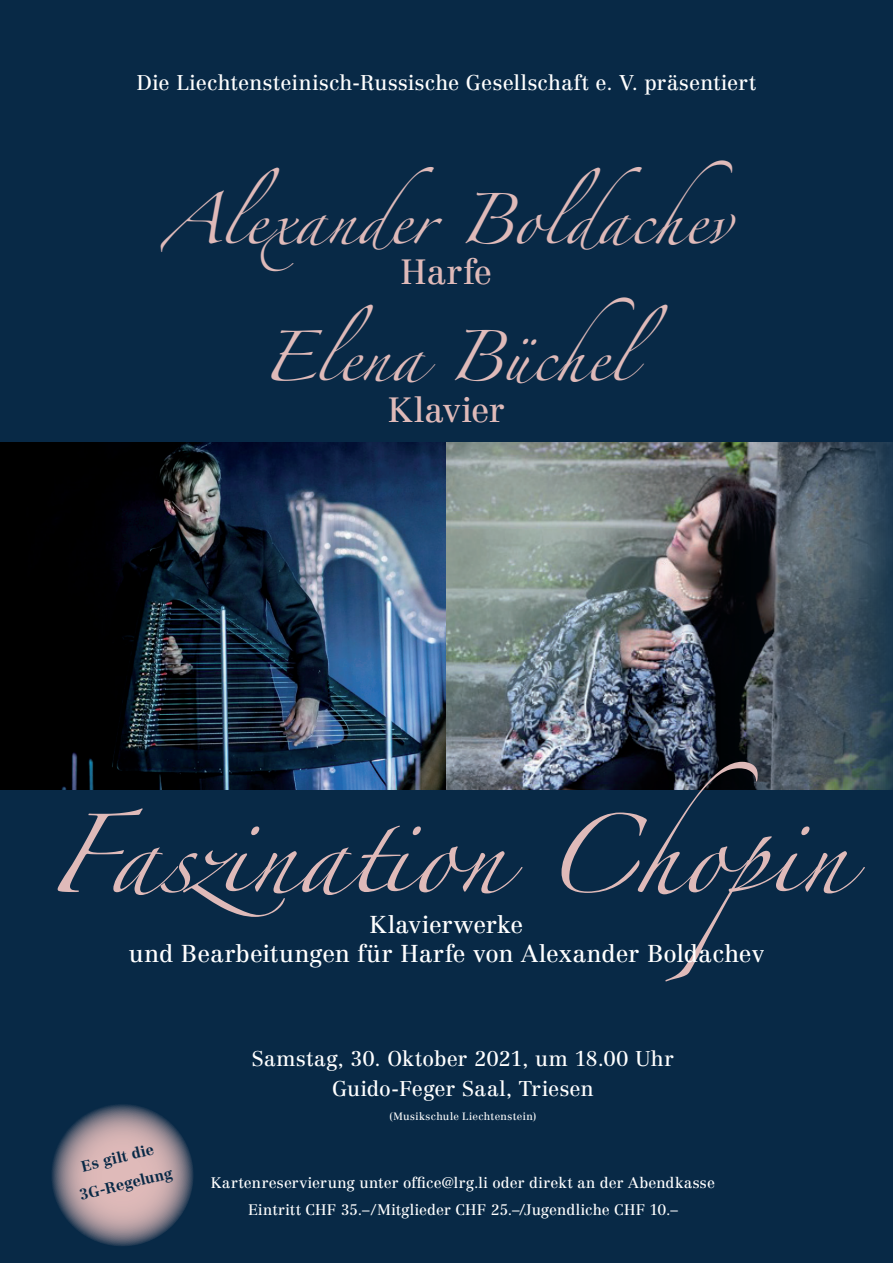
<style>
.page{position:relative;width:893px;height:1263px;background:#082946}
.page>*{position:absolute;margin:0;border:0;box-sizing:border-box;transform-origin:0 0}
.t1{font:70.5px "Zapfino";letter-spacing:.015em;color:#dfbab9}
.t2{font:45px "Zapfino";letter-spacing:.005em;color:#dfbab9}
.t3{font:34.5px "Centennial LT Std";letter-spacing:-.01em;color:#dfbab9}
.t4{font:24px/28.8px "Centennial LT Std";color:#fff;text-align:center}
.t5{font:21px/30px "Centennial LT Std";letter-spacing:.01em;color:#fff;text-align:center}
.t6{font:15px/27px "Centennial LT Std";letter-spacing:.01em;color:#fff;text-align:center}
.t7{font:700 15px/27px "Centennial LT Std";color:#082946;text-align:center}
.t8{font:10.5px "Centennial LT Std";letter-spacing:.035em;color:#fff}
</style>
<div class="page">
<img style="left:0;top:442px;width:893px;height:348px">
<svg style="left:52px;top:1104px;width:141px;height:142px"></svg>
<p class="t5" style="left:137px;top:68px;width:621px">Die Liechtensteinisch-Russische Gesellschaft e. V. präsentiert</p>
<h2 class="t2" style="left:162px;top:201px;width:572px">Alexander Boldachev</h2>
<h3 class="t3" style="left:401px;top:252px;width:93px">Harfe</h3>
<h2 class="t2" style="left:261px;top:338px;width:408px">Elena Büchel</h2>
<h3 class="t3" style="left:388px;top:389px;width:119px">Klavier</h3>
<h1 class="t1" style="left:47px;top:825px;width:805px">Faszination Chopin</h1>
<p class="t4" style="left:129px;top:910px;width:637px">Klavierwerke<br>und Bearbeitungen für Harfe von Alexander Boldachev</p>
<p class="t7" style="left:70px;top:1155px;width:96px;rotate:-14deg">Es gilt die<br>3G-Regelung</p>
<p class="t5" style="left:252px;top:1044px;width:424px">Samstag, 30. Oktober 2021, um 18.00 Uhr<br>Guido-Feger Saal, Triesen</p>
<p class="t8" style="left:390px;top:1110px;width:148px">(Musikschule Liechtenstein)</p>
<p class="t6" style="left:211px;top:1169px;width:506px">Kartenreservierung unter office@lrg.li oder direkt an der Abendkasse<br>Eintritt CHF 35.– /Mitglieder CHF 25.–/Jugendliche CHF 10.–</p>
</div>
